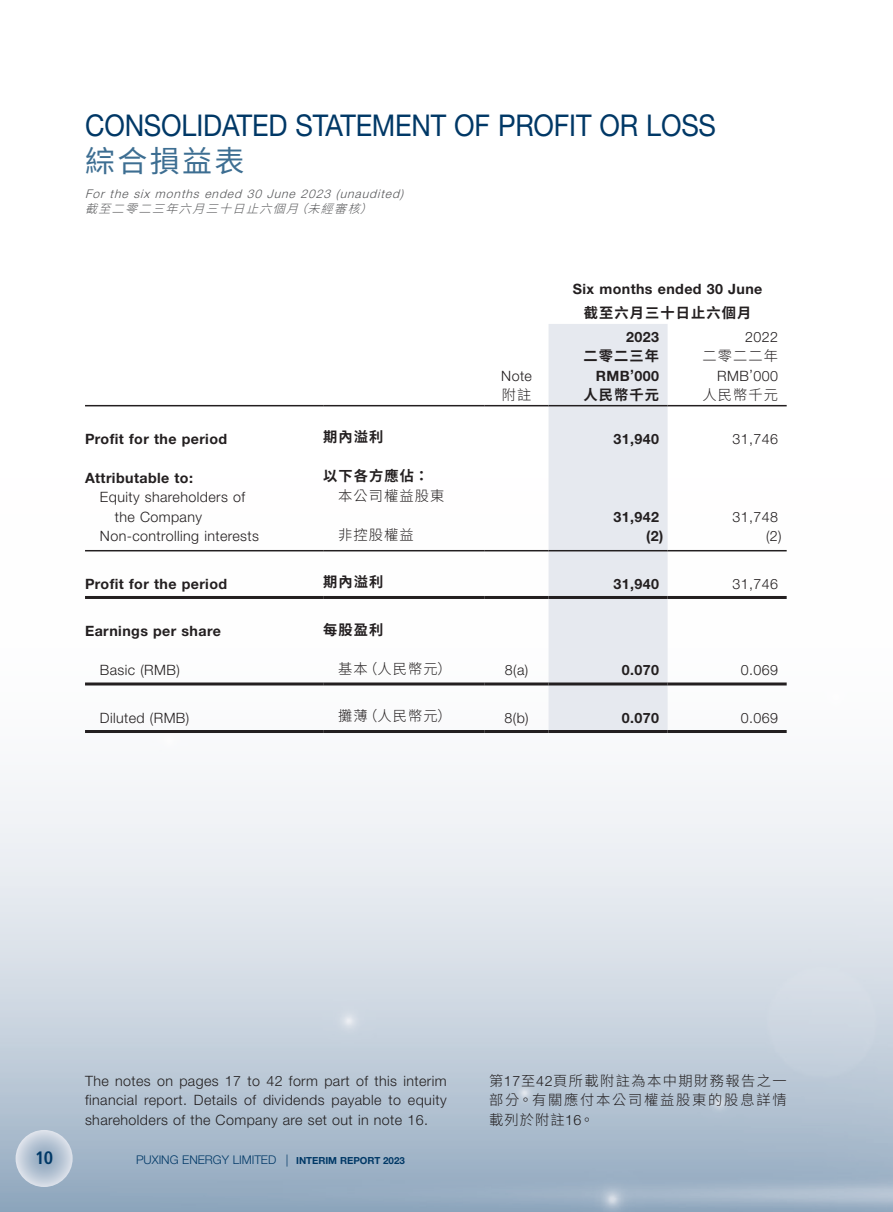
<style>
.page{position:relative;width:893px;height:1212px;background:#fff}
.page>*{position:absolute;margin:0;border:0;box-sizing:border-box;transform-origin:0 0}
.t1{font:30px "Helvetica Neue LT Std";letter-spacing:-.005em;color:#003866;scale:.9 1}
.t2{font:30px "Source Han Sans TC";letter-spacing:.08em;color:#3d6e92}
.t3{font:700 condensed 18px "Frutiger LT Std";color:#003866}
.Body_Text{font:300 14.25px/19.5px "Helvetica Neue LT Std";letter-spacing:.03em;color:#231f20}
.Body_Text-2{font:700 14.25px "Helvetica Neue LT Std";letter-spacing:.03em;color:#231f20}
.C_Body_Text{font:300 14.25px/19.5px "Source Han Sans TC";letter-spacing:.1em;color:#231f20;text-align:justify}
.Body_Text-3{font:700 14.25px "Source Han Sans TC";letter-spacing:.08em;color:#231f20}
.Body_Text-4{font:300 14.25px "Source Han Sans TC";letter-spacing:.08em;color:#231f20}
.t4{font:italic 300 12px "Helvetica Neue LT Std";color:#57585a}
.t5{font:300 12px "Helvetica Neue LT Std";color:#003866}
.t6{font:italic 300 12px "Source Han Sans TC";color:#57585a}
.s1{font-family:"Helvetica Neue LT Std"}
.s2{font-weight:700;font-size:9.75px}
</style>
<div class="page">
<svg style="left:16px;top:1130px;width:57px;height:57px;background:#bdc9d7"></svg>
<div style="left:549px;top:324px;width:119px;height:406px;background:#e6e9ef"></div>
<hr style="left:85px;top:405px;width:238px;height:1px;background:#231f20">
<hr style="left:323px;top:405px;width:162px;height:1px;background:#231f20">
<hr style="left:485px;top:405px;width:64px;height:1px;background:#231f20">
<hr style="left:549px;top:405px;width:119px;height:1px;background:#231f20">
<hr style="left:668px;top:405px;width:119px;height:1px;background:#231f20">
<hr style="left:85px;top:550px;width:238px;height:1px;background:#231f20">
<hr style="left:323px;top:550px;width:162px;height:1px;background:#231f20">
<hr style="left:485px;top:550px;width:64px;height:1px;background:#231f20">
<hr style="left:549px;top:550px;width:119px;height:1px;background:#231f20">
<hr style="left:668px;top:550px;width:119px;height:1px;background:#231f20">
<hr style="left:85px;top:596px;width:238px;height:3px;background:#231f20">
<hr style="left:323px;top:596px;width:162px;height:3px;background:#231f20">
<hr style="left:485px;top:596px;width:64px;height:3px;background:#231f20">
<hr style="left:549px;top:596px;width:119px;height:3px;background:#231f20">
<hr style="left:668px;top:596px;width:119px;height:3px;background:#231f20">
<hr style="left:85px;top:682px;width:238px;height:3px;background:#231f20">
<hr style="left:323px;top:682px;width:162px;height:3px;background:#231f20">
<hr style="left:485px;top:682px;width:64px;height:3px;background:#231f20">
<hr style="left:549px;top:682px;width:119px;height:3px;background:#231f20">
<hr style="left:668px;top:682px;width:119px;height:3px;background:#231f20">
<hr style="left:85px;top:730px;width:238px;height:3px;background:#231f20">
<hr style="left:323px;top:730px;width:162px;height:3px;background:#231f20">
<hr style="left:485px;top:730px;width:64px;height:3px;background:#231f20">
<hr style="left:549px;top:730px;width:119px;height:3px;background:#231f20">
<hr style="left:668px;top:730px;width:119px;height:3px;background:#231f20">
<h1 class="t1" style="left:85px;top:107px;width:703px">CONSOLIDATED STATEMENT OF PROFIT OR LOSS</h1>
<h1 class="t2" style="left:85px;top:144px;width:161px">綜合損益表</h1>
<p class="t4" style="left:85px;top:186px;width:319px">For the six months ended 30 June 2023 (unaudited)</p>
<p class="t6" style="left:85px;top:202px;width:298px">截至二零二三年六月三十日止六個月（未經審核）</p>
<p class="Body_Text-2" style="left:573px;top:280px;width:191px">Six months ended 30 June</p>
<p class="Body_Text-3" style="left:584px;top:305px;width:169px">截至六月三十日止六個月</p>
<p class="Body_Text-2" style="left:626px;top:328px;width:34px">2023</p>
<p class="Body_Text" style="left:745px;top:327px;width:34px">2022</p>
<p class="Body_Text-3" style="left:583px;top:348px;width:77px">二零二三年</p>
<p class="Body_Text-4" style="left:702px;top:348px;width:77px">二零二二年</p>
<p class="Body_Text" style="left:501px;top:366px;width:32px">Note</p>
<p class="Body_Text-2" style="left:596px;top:367px;width:65px">RMB’000</p>
<p class="Body_Text" style="left:717px;top:366px;width:62px">RMB’000</p>
<p class="Body_Text-4" style="left:502px;top:387px;width:31px">附註</p>
<p class="Body_Text-3" style="left:583px;top:387px;width:77px">人民幣千元</p>
<p class="Body_Text-4" style="left:702px;top:387px;width:77px">人民幣千元</p>
<p class="Body_Text-2" style="left:85px;top:430px;width:144px">Profit for the period</p>
<p class="Body_Text-3" style="left:323px;top:429px;width:62px">期內溢利</p>
<p class="Body_Text-2" style="left:613px;top:430px;width:47px">31,940</p>
<p class="Body_Text" style="left:733px;top:429px;width:47px">31,746</p>
<p class="Body_Text-2" style="left:85px;top:469px;width:109px">Attributable to:</p>
<p class="Body_Text-3" style="left:323px;top:468px;width:107px">以下各方應佔：</p>
<p class="Body_Text" style="left:115px;top:487px;width:132px;text-indent:-15px">Equity shareholders of the Company</p>
<p class="Body_Text-4" style="left:338px;top:487px;width:108px">本公司權益股東</p>
<p class="Body_Text-2" style="left:613px;top:508px;width:47px">31,942</p>
<p class="Body_Text" style="left:733px;top:507px;width:47px">31,748</p>
<p class="Body_Text" style="left:100px;top:526px;width:161px">Non-controlling interests</p>
<p class="Body_Text-4" style="left:338px;top:526px;width:77px">非控股權益</p>
<p class="Body_Text-2" style="left:646px;top:527px;width:19px">(2)</p>
<p class="Body_Text" style="left:766px;top:526px;width:17px">(2)</p>
<p class="Body_Text-2" style="left:85px;top:575px;width:144px">Profit for the period</p>
<p class="Body_Text-3" style="left:323px;top:574px;width:62px">期內溢利</p>
<p class="Body_Text-2" style="left:613px;top:575px;width:47px">31,940</p>
<p class="Body_Text" style="left:733px;top:574px;width:47px">31,746</p>
<p class="Body_Text-2" style="left:85px;top:622px;width:137px">Earnings per share</p>
<p class="Body_Text-3" style="left:323px;top:621px;width:62px">每股盈利</p>
<p class="Body_Text" style="left:100px;top:660px;width:81px">Basic (RMB)</p>
<p class="Body_Text-4" style="left:338px;top:660px;width:115px">基本（人民幣元）</p>
<p class="Body_Text" style="left:505px;top:660px;width:25px">8(a)</p>
<p class="Body_Text-2" style="left:622px;top:661px;width:39px">0.070</p>
<p class="Body_Text" style="left:741px;top:660px;width:39px">0.069</p>
<p class="Body_Text" style="left:100px;top:708px;width:91px">Diluted (RMB)</p>
<p class="Body_Text-4" style="left:338px;top:708px;width:115px">攤薄（人民幣元）</p>
<p class="Body_Text" style="left:505px;top:708px;width:26px">8(b)</p>
<p class="Body_Text-2" style="left:622px;top:709px;width:39px">0.070</p>
<p class="Body_Text" style="left:741px;top:708px;width:39px">0.069</p>
<p class="Body_Text" style="left:85px;top:1071px;width:363px;text-align:justify">The notes on pages 17 to 42 form part of this interim financial report. Details of dividends payable to equity shareholders of the Company are set out in note 16.</p>
<p class="C_Body_Text" style="left:489px;top:1071px;width:299px">第<span class="s1">17</span>至<span class="s1">42</span>頁所載附註為本中期財務報告之一部分。有關應付本公司權益股東的股息詳情載列於附註<span class="s1">16</span>。</p>
<p class="t3" style="left:35px;top:1147px;width:20px">10</p>
<p class="t5" style="left:136px;top:1153px;width:270px">PUXING ENERGY LIMITED | <span class="s2">INTERIM REPORT 2023</span></p>
</div>
